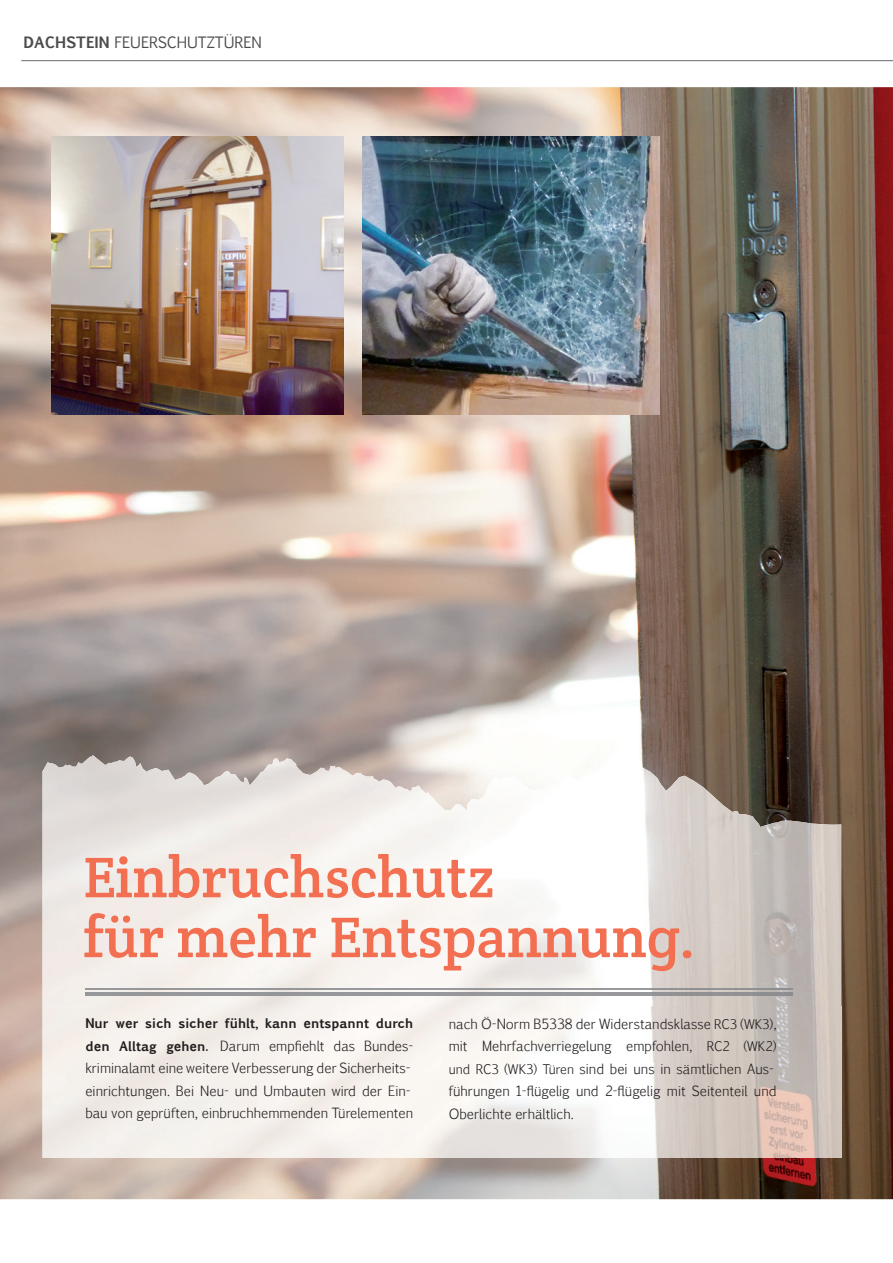
<style>
.page{position:relative;width:893px;height:1263px;background:#fff}
.page>*{position:absolute;margin:0;border:0;box-sizing:border-box;transform-origin:0 0}
.t1{font:58.05px/59.8px "Crete Round";color:#f36f51}
.t2{font:15px "Pigiarniq";color:#4b4c4d}
.t3{font:300 13.5px/22.5px "Pigiarniq";color:#231f20}
.t4{font:700 12.75px "Pigiarniq";color:#231f20}
.s1{font-weight:700}
.s2{font-weight:700;font-size:12.75px}
.s3{font-size:12.75px}
</style>
<div class="page">
<img style="left:0;top:87px;width:893px;height:1112px">
<div style="left:43px;top:1006px;width:52px;height:152px;background:#f3eeea"></div>
<img style="left:95px;top:1006px;width:746px;height:152px">
<img style="left:43px;top:755px;width:319px;height:251px">
<img style="left:361px;top:761px;width:321px;height:228px">
<img style="left:681px;top:776px;width:54px;height:230px">
<img style="left:735px;top:811px;width:106px;height:195px">
<img style="left:85px;top:989px;width:707px;height:1px">
<img style="left:85px;top:993px;width:707px;height:2px">
<hr style="left:21px;top:60px;width:872px;height:1px;background:#808285">
<img style="left:362px;top:136px;width:297px;height:279px">
<img style="left:51px;top:136px;width:293px;height:279px">
<p class="t2" style="left:23px;top:32px;width:240px"><span class="s1">DACHSTEIN</span> FEUERSCHUTZTÜREN</p>
<h1 class="t1" style="left:83px;top:847px;width:614px">Einbruchschutz<br>für mehr Entspannung.</h1>
<p class="t4" style="left:85px;top:1014px;width:329px">Nur wer sich sicher fühlt, kann entspannt durch</p>
<p class="t3" style="left:85px;top:1034px;width:329px"><span class="s2">den Alltag gehen.</span> Darum empfiehlt das Bundes&shy;kriminalamt eine weitere Verbesserung der Sicherheits&shy;einrichtungen. Bei Neu- und Umbauten wird der Ein&shy;bau von geprüften, einbruchhemmenden Türelementen</p>
<p class="t3" style="left:449px;top:1012px;width:329px">nach Ö-Norm B5338 der Widerstandsklasse <span class="s3">RC3 (WK3)</span>, mit Mehrfachverriegelung empfohlen, <span class="s3">RC2 (WK2) und RC3 (WK3) Türen</span> sind bei uns in sämtlichen Aus&shy;führungen 1-flügelig und 2-flügelig mit Seitenteil und Oberlichte erhältlich.</p>
</div>
